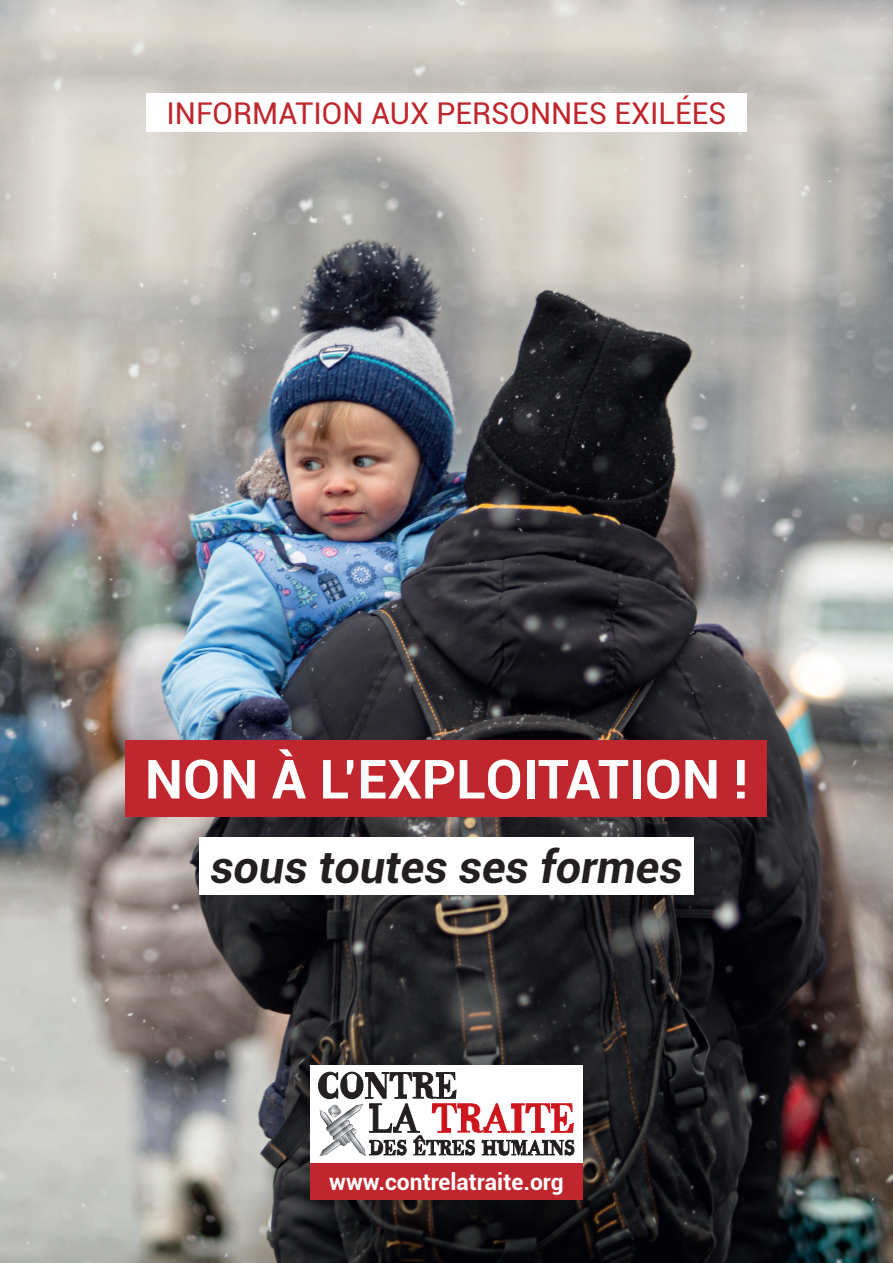
<style>
.page{position:relative;width:893px;height:1263px;background:#fff}
.page>*{position:absolute;margin:0;border:0;box-sizing:border-box;transform-origin:0 0}
.t1{font:700 54px "Roboto";color:#fff}
.t2{font:italic 700 45px "Roboto";color:#231f20}
.t3{font:30px "Roboto";color:#c0262d}
.t4{font:700 22.95px "Roboto";color:#fff}
</style>
<div class="page">
<img style="left:0;top:0;width:893px;height:1263px">
<div style="left:146px;top:94px;width:601px;height:38px;background:#fff"></div>
<div style="left:310px;top:1065px;width:273px;height:98px;background:#fff"></div>
<svg style="left:318px;top:1072px;width:256px;height:84px"></svg>
<div style="left:310px;top:1163px;width:273px;height:36px;background:#c0262d"></div>
<div style="left:199px;top:838px;width:495px;height:57px;background:#fff"></div>
<div style="left:126px;top:740px;width:641px;height:76px;background:#c0262d"></div>
<p class="t3" style="left:166px;top:92px;width:562px">INFORMATION AUX PERSONNES EXILÉES</p>
<h1 class="t1" style="left:145px;top:741px;width:605px">NON À L’EXPLOITATION !</h1>
<h2 class="t2" style="left:210px;top:835px;width:474px">sous toutes ses formes</h2>
<p class="t4" style="left:329px;top:1165px;width:236px">www.contrelatraite.org</p>
</div>
